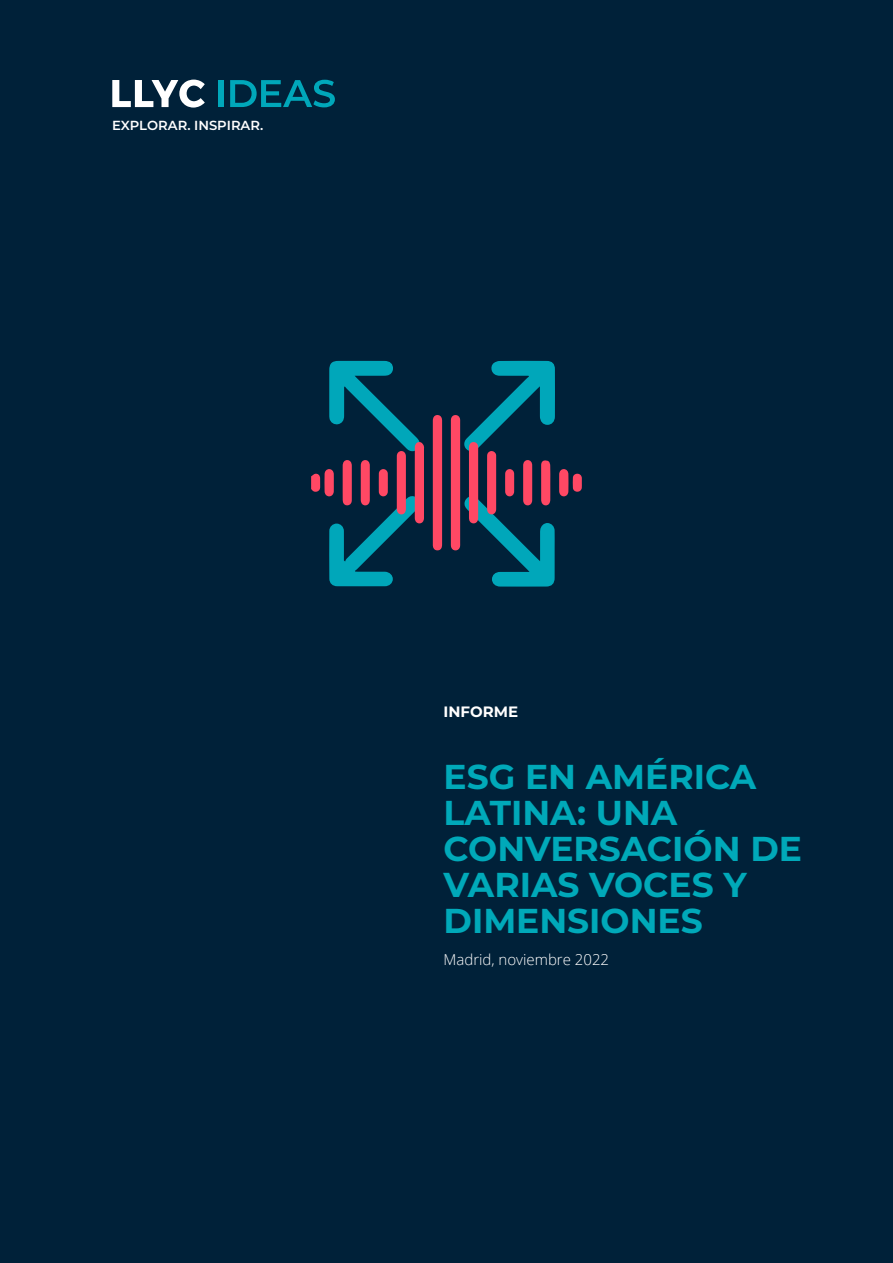
<style>
.page{position:relative;width:893px;height:1263px;background:#002139}
.page>*{position:absolute;margin:0;border:0;box-sizing:border-box;transform-origin:0 0}
.t1{font:700 34.5px/36px "Montserrat";color:#00a9b9}
.t2{font:300 15px "Open Sans";color:#fff}
.t3{font:700 15px "Montserrat";color:#fff}
.t4{font:600 13.2px "Montserrat";color:#fff}
</style>
<div class="page">
<svg style="left:230px;top:80px;width:105px;height:27px"></svg>
<svg style="left:112px;top:79px;width:111px;height:29px"></svg>
<svg style="left:433px;top:415px;width:9px;height:135px"></svg>
<svg style="left:311px;top:361px;width:113px;height:225px"></svg>
<svg style="left:451px;top:361px;width:131px;height:226px"></svg>
<p class="t4" style="left:112px;top:116px;width:153px">EXPLORAR. INSPIRAR.</p>
<p class="t3" style="left:443px;top:700px;width:76px">INFORME</p>
<p class="t1" style="left:443px;top:757px;width:360px">ESG EN AMÉRICA<br>LATINA: UNA<br>CONVERSACIÓN DE<br>VARIAS VOCES Y<br>DIMENSIONES</p>
<p class="t2" style="left:443px;top:949px;width:167px">Madrid, noviembre 2022</p>
</div>
